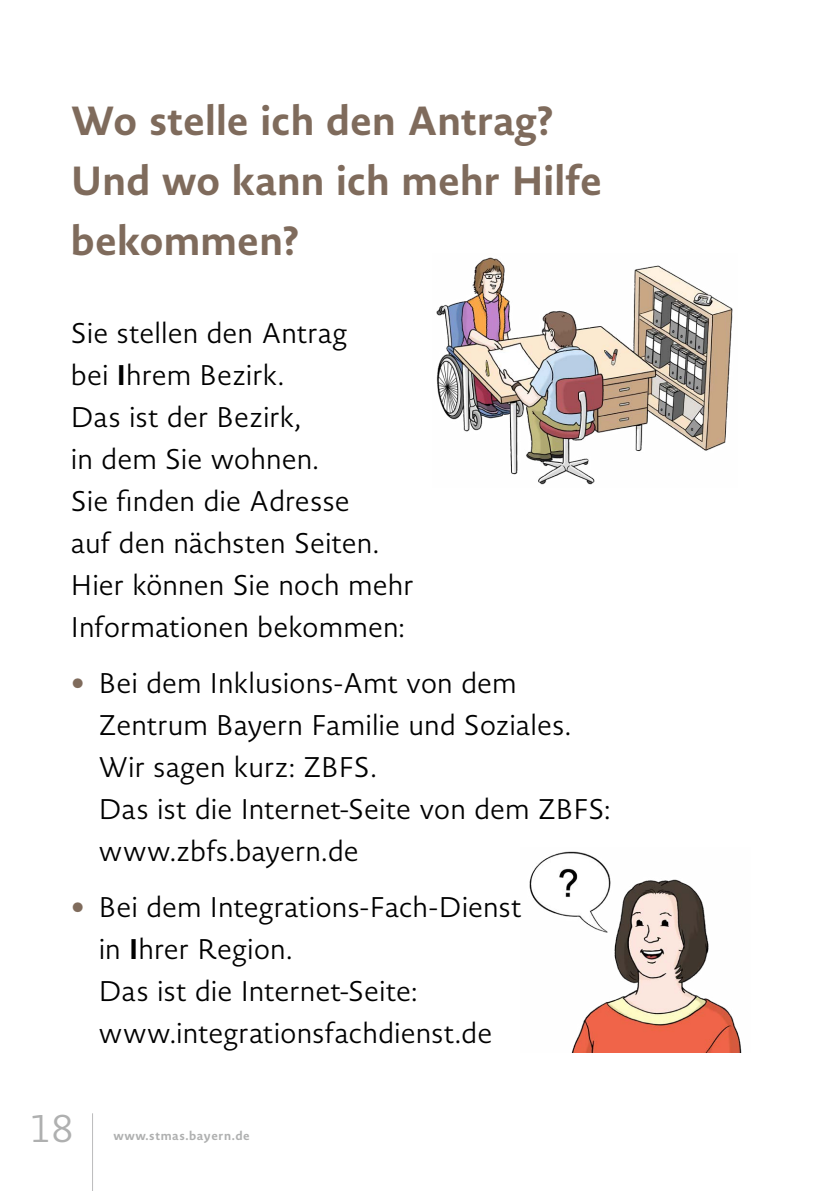
<style>
.page{position:relative;width:840px;height:1191px;background:#fff}
.page>*{position:absolute;margin:0;border:0;box-sizing:border-box;transform-origin:0 0}
.t1{font:700 40px/60px "Novel Sans Pro";color:#7f6b5c}
.t2{font:300 38px "Novel Sans Pro";color:#afb0b0}
.t3{font:300 28px/42px "Novel Sans Pro";color:#000}
.t4{font:12px "Novel Sans Pro Bold 2";letter-spacing:.045em;color:#afb0b0}
.s1{font-weight:700}
.s2{font-family:"Frutiger LT Std";font-weight:700;color:#7f6b5c}
</style>
<div class="page">
<hr style="left:92px;top:1113px;width:1px;height:78px;background:#bcbcbd">
<img style="left:436px;top:257px;width:297px;height:228px">
<img style="left:529px;top:851px;width:213px;height:201px">
<h1 class="t1" style="left:71px;top:90px;width:532px">Wo stelle ich den Antrag?<br>Und wo kann ich mehr Hilfe bekommen?</h1>
<p class="t3" style="left:71px;top:312px;width:344px">Sie stellen den Antrag<br>bei <span class="s1">I</span>hrem Bezirk.<br>Das ist der Bezirk,<br>in dem Sie wohnen.<br>Sie finden die Adresse<br>auf den nächsten Seiten.<br>Hier können Sie noch mehr<br>Informationen bekommen:</p>
<p class="t3" style="left:99px;top:662px;width:513px;text-indent:-28px"><span class="s2">•</span> Bei dem Inklusions-Amt von dem<br>Zentrum Bayern Familie und Soziales.<br>Wir sagen kurz: ZBFS.<br>Das ist die Internet-Seite von dem ZBFS: www.zbfs.bayern.de</p>
<p class="t3" style="left:99px;top:886px;width:424px;text-indent:-28px"><span class="s2">•</span> Bei dem Integrations-Fach-Dienst in <span class="s1">I</span>hrer Region.<br>Das ist die Internet-Seite: www.integrationsfachdienst.de</p>
<h2 class="t2" style="left:29px;top:1102px;width:46px">18</h2>
<p class="t4" style="left:113px;top:1126px;width:138px">www.stmas.bayern.de</p>
</div>
